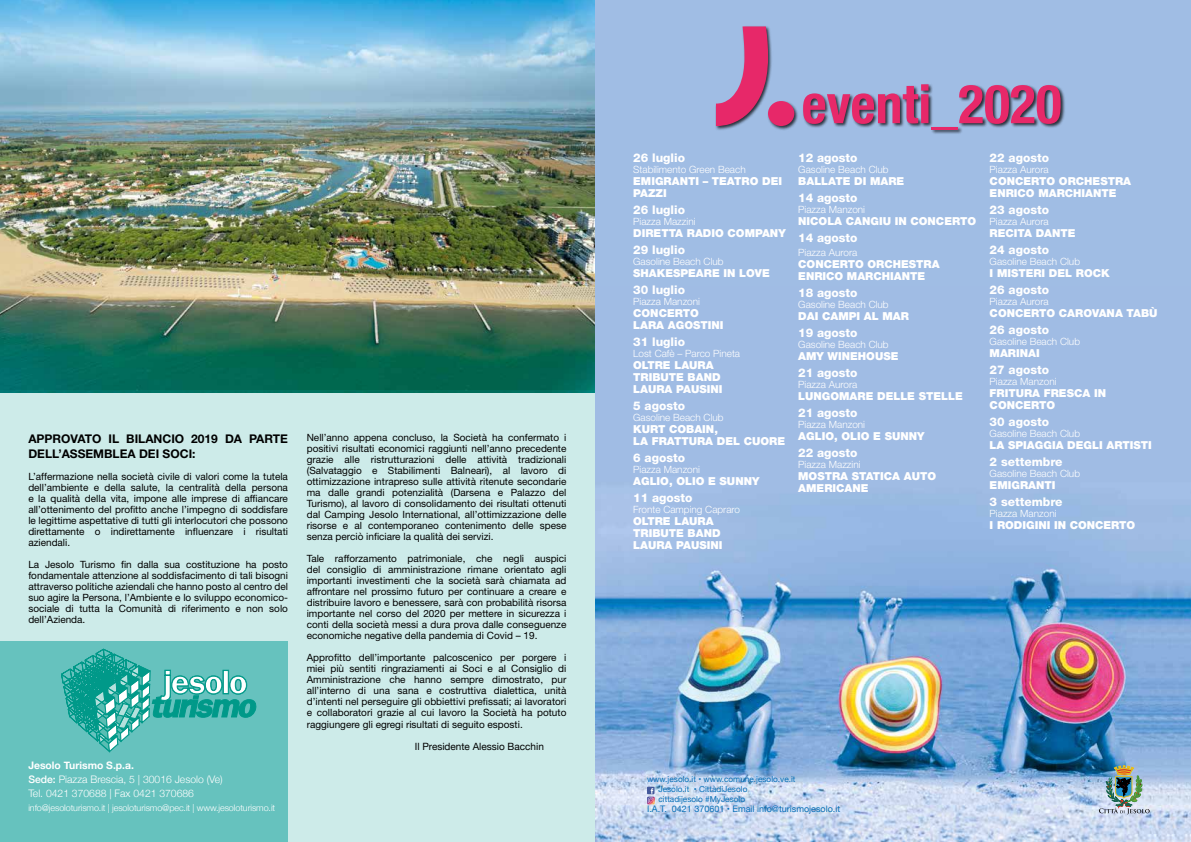
<style>
.page{position:relative;width:1191px;height:842px;background:#fff}
.page>*{position:absolute;margin:0;border:0;box-sizing:border-box;transform-origin:0 0}
.t1{font:700 condensed 53.8px "Helvetica Neue LT Std";color:#e72869}
.t2{font:800 12px "Helvetica Neue LT Std";color:#fff}
.t3{font:700 12px/15px "Helvetica Neue LT Std";color:#000}
.t4{font:900 11px/12px "Helvetica Neue LT Std";color:#fff}
.t5{font:300 10.4px/14px "Helvetica Neue";color:#fff}
.t6{font:10px/11px "Helvetica Neue LT Std";color:#000;text-align:justify}
.t7{font:300 10px "Helvetica Neue LT Std";color:#fff}
.t8{font:10px "Helvetica Neue";color:#000}
.t9{font:300 9px "Helvetica Neue";letter-spacing:-.01em;color:#fff}
.t10{font:9px "Helvetica Neue";color:#0870b8}
.t11{font:8.2px/9.9px "Helvetica Neue";color:#0870b8}
.s1{font-weight:700}
.s2{font-weight:500}
</style>
<div class="page">
<img style="left:0;top:0;width:595px;height:390px">
<div style="left:0;top:390px;width:595px;height:452px;background:#cdebe9"></div>
<div style="left:0;top:641px;width:288px;height:201px;background:#66c2be"></div>
<svg style="left:61px;top:649px;width:196px;height:103px"></svg>
<div style="left:595px;top:0;width:596px;height:449px;background:#a0bde4"></div>
<img style="left:596px;top:449px;width:595px;height:393px">
<img style="left:1099px;top:766px;width:50px;height:49px">
<div style="left:647px;top:787px;width:7px;height:7px;background:#44599b"></div>
<svg style="left:647px;top:788px;width:7px;height:16px"></svg>
<div style="left:714px;top:25px;width:351px;height:110px;background:#000;opacity:.75"></div>
<svg style="left:716px;top:26px;width:52px;height:100px"></svg>
<div style="left:768px;top:101px;width:26px;height:25px;background:#e72869;border-radius:50%"></div>
<p class="t3" style="left:28px;top:431px;width:261px">APPROVATO IL BILANCIO 2019 DA PARTE<br>DELL’ASSEMBLEA DEI SOCI:</p>
<p class="t6" style="left:28px;top:471px;width:261px">L’affermazione nella società civile di valori come la tutela dell’ambiente e della salute, la centralità della persona e la qualità della vita, impone alle imprese di affiancare all’ottenimento del profitto anche l’impegno di soddisfare le legittime aspettative di tutti gli interlocutori che possono direttamente o indirettamente influenzare i risultati aziendali.</p>
<p class="t6" style="left:28px;top:559px;width:261px">La Jesolo Turismo fin dalla sua costituzione ha posto fondamentale attenzione al soddisfacimento di tali bisogni attraverso politiche aziendali che hanno posto al centro del suo agire la Persona, l’Ambiente e lo sviluppo economico&shy;sociale di tutta la Comunità di riferimento e non solo dell’Azienda.</p>
<p class="t5" style="left:28px;top:758px;width:196px"><span class="s1">Jesolo Turismo S.p.a.<br></span><span class="s2">Sede:</span> Piazza Brescia, 5 | 30016 Jesolo (Ve)<br>Tel. 0421 370688 | Fax 0421 370686</p>
<p class="t9" style="left:28px;top:801px;width:248px">info@jesoloturismo.it | jesoloturismo@pec.it | www.jesoloturismo.it</p>
<p class="t6" style="left:307px;top:432px;width:261px">Nell’anno appena concluso, la Società ha confermato i positivi risultati economici raggiunti nell’anno precedente grazie alle ristrutturazioni delle attività tradizionali (Salvataggio e Stabilimenti Balneari), al lavoro di ottimizzazione intrapreso sulle attività ritenute secondarie ma dalle grandi potenzialità (Darsena e Palazzo del Turismo), al lavoro di consolidamento dei risultati ottenuti dal Camping Jesolo International, all’ottimizzazione delle risorse e al contemporaneo contenimento delle spese senza perciò inficiare la qualità dei servizi.</p>
<p class="t6" style="left:307px;top:553px;width:261px">Tale rafforzamento patrimoniale, che negli auspici del consiglio di amministrazione rimane orientato agli importanti investimenti che la società sarà chiamata ad affrontare nel prossimo futuro per continuare a creare e distribuire lavoro e benessere, sarà con probabilità risorsa importante nel corso del 2020 per mettere in sicurezza i conti della società messi a dura prova dalle conseguenze economiche negative della pandemia di Covid – 19.</p>
<p class="t6" style="left:307px;top:652px;width:261px">Approfitto dell’importante palcoscenico per porgere i miei più sentiti ringraziamenti ai Soci e al Consiglio di Amministrazione che hanno sempre dimostrato, pur all’interno di una sana e costruttiva dialettica, unità d’intenti nel perseguire gli obbiettivi prefissati; ai lavoratori e collaboratori grazie al cui lavoro la Società ha potuto raggiungere gli egregi risultati di seguito esposti.</p>
<p class="t8" style="left:415px;top:739px;width:131px">Il Presidente Alessio Bacchin</p>
<p class="t2" style="left:633px;top:150px;width:53px">26 luglio</p>
<p class="t7" style="left:633px;top:163px;width:114px">Stabilimento Green Beach</p>
<p class="t4" style="left:633px;top:175px;width:150px">EMIGRANTI – TEATRO DEI<br>PAZZI</p>
<p class="t2" style="left:633px;top:202px;width:53px">26 luglio</p>
<p class="t7" style="left:633px;top:215px;width:64px">Piazza Mazzini</p>
<p class="t4" style="left:633px;top:227px;width:154px">DIRETTA RADIO COMPANY</p>
<p class="t2" style="left:633px;top:242px;width:53px">29 luglio</p>
<p class="t7" style="left:633px;top:255px;width:92px">Gasoline Beach Club</p>
<p class="t4" style="left:633px;top:267px;width:138px">SHAKESPEARE IN LOVE</p>
<p class="t2" style="left:633px;top:282px;width:53px">30 luglio</p>
<p class="t7" style="left:633px;top:295px;width:68px">Piazza Manzoni</p>
<p class="t4" style="left:633px;top:307px;width:92px">CONCERTO<br>LARA AGOSTINI</p>
<p class="t2" style="left:633px;top:334px;width:53px">31 luglio</p>
<p class="t7" style="left:633px;top:347px;width:108px">Lost Cafè – Parco Pineta</p>
<p class="t4" style="left:633px;top:359px;width:91px">OLTRE LAURA<br>TRIBUTE BAND<br>LAURA PAUSINI</p>
<p class="t2" style="left:633px;top:398px;width:53px">5 agosto</p>
<p class="t7" style="left:633px;top:411px;width:92px">Gasoline Beach Club</p>
<p class="t4" style="left:633px;top:423px;width:153px">KURT COBAIN,<br>LA FRATTURA DEL CUORE</p>
<p class="t2" style="left:633px;top:450px;width:53px">6 agosto</p>
<p class="t7" style="left:633px;top:463px;width:68px">Piazza Manzoni</p>
<p class="t4" style="left:633px;top:475px;width:128px">AGLIO, OLIO E SUNNY</p>
<p class="t2" style="left:633px;top:490px;width:61px">11 agosto</p>
<p class="t7" style="left:633px;top:503px;width:108px">Fronte Camping Capraro</p>
<p class="t4" style="left:633px;top:515px;width:91px">OLTRE LAURA<br>TRIBUTE BAND<br>LAURA PAUSINI</p>
<h1 class="t1" style="left:801px;top:71px;width:261px">eventi_2020</h1>
<p class="t2" style="left:798px;top:150px;width:61px">12 agosto</p>
<p class="t7" style="left:798px;top:163px;width:92px">Gasoline Beach Club</p>
<p class="t4" style="left:798px;top:175px;width:108px">BALLATE DI MARE</p>
<p class="t2" style="left:798px;top:190px;width:61px">14 agosto</p>
<p class="t7" style="left:798px;top:203px;width:68px">Piazza Manzoni</p>
<p class="t4" style="left:798px;top:215px;width:179px">NICOLA CANGIU IN CONCERTO</p>
<p class="t2" style="left:798px;top:230px;width:61px">14 agosto</p>
<p class="t7" style="left:798px;top:246px;width:61px">Piazza Aurora</p>
<p class="t4" style="left:798px;top:258px;width:143px">CONCERTO ORCHESTRA<br>ENRICO MARCHIANTE</p>
<p class="t2" style="left:798px;top:285px;width:61px">18 agosto</p>
<p class="t7" style="left:798px;top:298px;width:92px">Gasoline Beach Club</p>
<p class="t4" style="left:798px;top:310px;width:112px">DAI CAMPI AL MAR</p>
<p class="t2" style="left:798px;top:325px;width:61px">19 agosto</p>
<p class="t7" style="left:798px;top:338px;width:92px">Gasoline Beach Club</p>
<p class="t4" style="left:798px;top:350px;width:102px">AMY WINEHOUSE</p>
<p class="t2" style="left:798px;top:365px;width:61px">21 agosto</p>
<p class="t7" style="left:798px;top:378px;width:61px">Piazza Aurora</p>
<p class="t4" style="left:798px;top:390px;width:166px">LUNGOMARE DELLE STELLE</p>
<p class="t2" style="left:798px;top:405px;width:61px">21 agosto</p>
<p class="t7" style="left:798px;top:418px;width:68px">Piazza Manzoni</p>
<p class="t4" style="left:798px;top:430px;width:128px">AGLIO, OLIO E SUNNY</p>
<p class="t2" style="left:798px;top:445px;width:61px">22 agosto</p>
<p class="t7" style="left:798px;top:458px;width:64px">Piazza Mazzini</p>
<p class="t4" style="left:798px;top:470px;width:140px">MOSTRA STATICA AUTO<br>AMERICANE</p>
<p class="t2" style="left:989px;top:150px;width:61px">22 agosto</p>
<p class="t7" style="left:989px;top:163px;width:61px">Piazza Aurora</p>
<p class="t4" style="left:989px;top:175px;width:143px">CONCERTO ORCHESTRA<br>ENRICO MARCHIANTE</p>
<p class="t2" style="left:989px;top:202px;width:61px">23 agosto</p>
<p class="t7" style="left:989px;top:215px;width:61px">Piazza Aurora</p>
<p class="t4" style="left:989px;top:227px;width:87px">RECITA DANTE</p>
<p class="t2" style="left:989px;top:242px;width:61px">24 agosto</p>
<p class="t7" style="left:989px;top:255px;width:92px">Gasoline Beach Club</p>
<p class="t4" style="left:989px;top:267px;width:122px">I MISTERI DEL ROCK</p>
<p class="t2" style="left:989px;top:282px;width:61px">26 agosto</p>
<p class="t7" style="left:989px;top:295px;width:61px">Piazza Aurora</p>
<p class="t4" style="left:989px;top:307px;width:169px">CONCERTO CAROVANA TABÙ</p>
<p class="t2" style="left:989px;top:322px;width:61px">26 agosto</p>
<p class="t7" style="left:989px;top:335px;width:92px">Gasoline Beach Club</p>
<p class="t4" style="left:989px;top:347px;width:52px">MARINAI</p>
<p class="t2" style="left:989px;top:362px;width:61px">27 agosto</p>
<p class="t7" style="left:989px;top:375px;width:68px">Piazza Manzoni</p>
<p class="t4" style="left:989px;top:387px;width:118px">FRITURA FRESCA IN<br>CONCERTO</p>
<p class="t2" style="left:989px;top:414px;width:61px">30 agosto</p>
<p class="t7" style="left:989px;top:427px;width:92px">Gasoline Beach Club</p>
<p class="t4" style="left:989px;top:439px;width:164px">LA SPIAGGIA DEGLI ARTISTI</p>
<p class="t2" style="left:989px;top:454px;width:74px">2 settembre</p>
<p class="t7" style="left:989px;top:467px;width:92px">Gasoline Beach Club</p>
<p class="t4" style="left:989px;top:479px;width:67px">EMIGRANTI</p>
<p class="t2" style="left:989px;top:494px;width:74px">3 settembre</p>
<p class="t7" style="left:989px;top:507px;width:68px">Piazza Manzoni</p>
<p class="t4" style="left:989px;top:519px;width:147px">I RODIGINI IN CONCERTO</p>
<p class="t11" style="left:658px;top:774px;width:138px;text-indent:-11px">www.jesolo.it • www.comune.jesolo.ve.it<br>Jesolo.it • CittàdiJesolo<br>cittadijesolo #MyJesolo</p>
<p class="t10" style="left:647px;top:803px;width:195px">I.A.T. 0421 370601 • Email info@turismojesolo.it</p>
</div>
